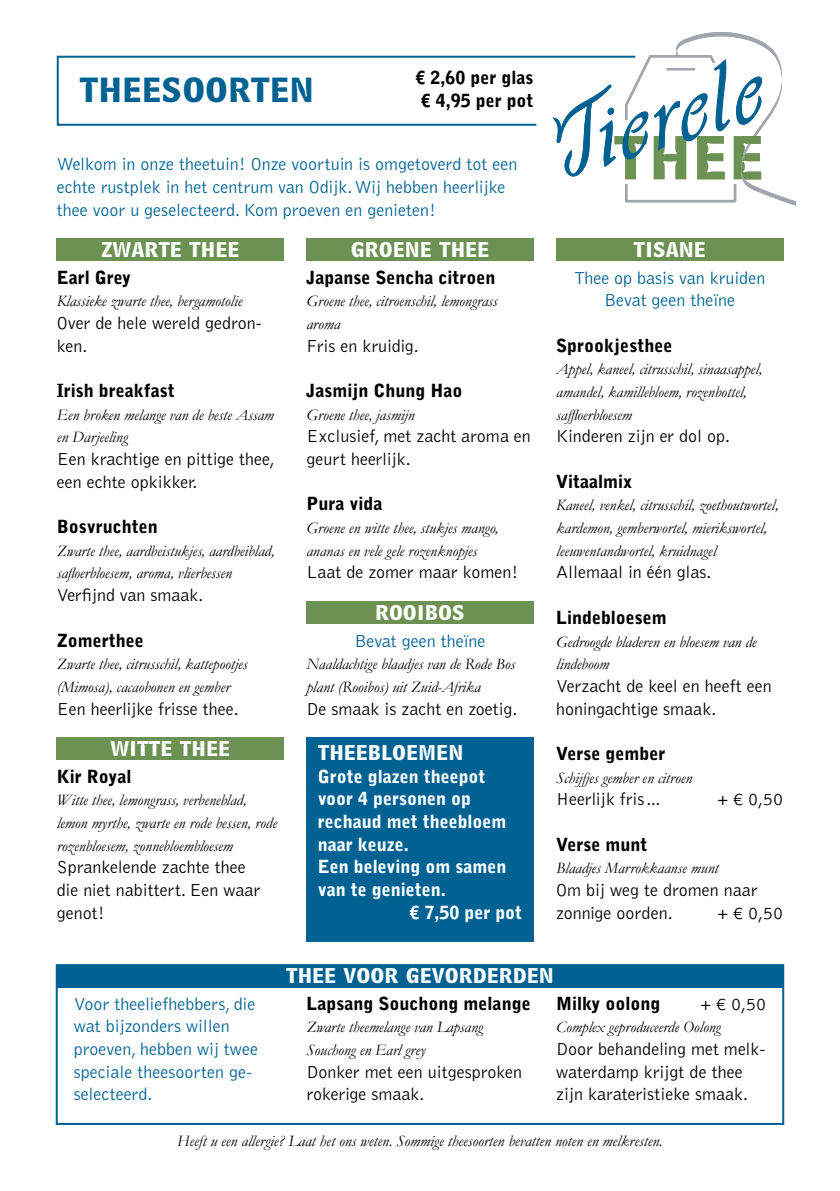
<style>
.page{position:relative;width:840px;height:1191px;background:#fff}
.page>*{position:absolute;margin:0;border:0;box-sizing:border-box;transform-origin:0 0}
.t1{font:36px "Bell Centennial Std Bd Listing";color:#006293}
.t2{font:22px "Bell Centennial Std Bd Listing";color:#fff}
.t3{font:300 18px/22.6px "Bell Gothic Std";color:#000}
.t4{font:300 18px/22.6px "Bell Gothic Std";color:#006293}
.t5{font:900 18px/22.6px "Bell Gothic Std";color:#000}
.t6{font:900 18px "Bell Gothic Std";color:#fff}
.t7{font:italic 16px/22.6px "Garamond";color:#000}
</style>
<div class="page">
<svg style="left:556px;top:32px;width:240px;height:174px"></svg>
<svg style="left:56px;top:55px;width:581px;height:72px"></svg>
<div style="left:57px;top:238px;width:226px;height:23px;background:#6c9253"></div>
<div style="left:306px;top:601px;width:227px;height:23px;background:#6c9253"></div>
<div style="left:306px;top:238px;width:227px;height:23px;background:#6c9253"></div>
<div style="left:556px;top:238px;width:226px;height:23px;background:#6c9253"></div>
<div style="left:57px;top:737px;width:226px;height:23px;background:#6c9253"></div>
<div style="left:57px;top:965px;width:725px;height:22px;background:#006293"></div>
<div style="left:56px;top:964px;width:727px;height:161px;border:2px solid #006293"></div>
<div style="left:306px;top:737px;width:227px;height:205px;background:#006293"></div>
<h1 class="t1" style="left:79px;top:62px;width:236px">THEESOORTEN</h1>
<p class="t5" style="left:415px;top:67px;width:119px">€ 2,60 per glas € 4,95 per pot</p>
<p class="t4" style="left:57px;top:153px;width:462px">Welkom in onze theetuin! Onze voortuin is omgetoverd tot een echte rustplek in het centrum van Odijk. Wij hebben heerlijke thee voor u geselecteerd. Kom proeven en genieten!</p>
<h2 class="t2" style="left:101px;top:232px;width:140px">ZWARTE THEE</h2>
<p class="t5" style="left:57px;top:266px;width:76px">Earl Grey</p>
<p class="t7" style="left:57px;top:290px;width:187px">Klassieke zwarte thee, bergamotolie</p>
<p class="t3" style="left:57px;top:312px;width:206px">Over de hele wereld gedron&shy;ken.</p>
<p class="t5" style="left:57px;top:379px;width:119px">Irish breakfast</p>
<p class="t7" style="left:57px;top:403px;width:218px">Een broken melange van de beste Assam en Darjeeling</p>
<p class="t3" style="left:57px;top:448px;width:219px">Een krachtige en pittige thee, een echte opkikker.</p>
<p class="t5" style="left:57px;top:515px;width:103px">Bosvruchten</p>
<p class="t7" style="left:57px;top:539px;width:219px">Zwarte thee, aardbeistukjes, aardbeiblad, safloerbloesem, aroma, vlierbessen</p>
<p class="t3" style="left:57px;top:584px;width:148px">Verfijnd van smaak.</p>
<p class="t5" style="left:57px;top:629px;width:89px">Zomerthee</p>
<p class="t7" style="left:57px;top:652px;width:192px">Zwarte thee, citrusschil, kattepootjes (Mimosa), cacaobonen en gember</p>
<p class="t3" style="left:57px;top:698px;width:184px">Een heerlijke frisse thee.</p>
<h2 class="t2" style="left:110px;top:731px;width:121px">WITTE THEE</h2>
<p class="t5" style="left:57px;top:765px;width:76px">Kir Royal</p>
<p class="t7" style="left:57px;top:788px;width:222px">Witte thee, lemongrass, verbeneblad, lemon myrthe, zwarte en rode bessen, rode rozenbloesem, zonnebloembloesem</p>
<p class="t3" style="left:57px;top:856px;width:205px">Sprankelende zachte thee die niet nabittert. Een waar genot!</p>
<h2 class="t2" style="left:350px;top:232px;width:140px">GROENE THEE</h2>
<h2 class="t2" style="left:633px;top:232px;width:74px">TISANE</h2>
<p class="t5" style="left:306px;top:266px;width:190px">Japanse Sencha citroen</p>
<p class="t7" style="left:306px;top:290px;width:192px">Groene thee, citroenschil, lemongrass aroma</p>
<p class="t3" style="left:306px;top:335px;width:114px">Fris en kruidig.</p>
<p class="t5" style="left:306px;top:379px;width:157px">Jasmijn Chung Hao</p>
<p class="t7" style="left:306px;top:403px;width:110px">Groene thee, jasmijn</p>
<p class="t3" style="left:306px;top:425px;width:226px">Exclusief, met zacht aroma en geurt heerlijk.</p>
<p class="t5" style="left:306px;top:493px;width:77px">Pura vida</p>
<p class="t7" style="left:306px;top:516px;width:193px">Groene en witte thee, stukjes mango, ananas en vele gele rozenknopjes</p>
<p class="t3" style="left:306px;top:561px;width:213px">Laat de zomer maar komen!</p>
<h2 class="t2" style="left:375px;top:595px;width:91px">ROOIBOS</h2>
<p class="t4" style="left:354px;top:629px;width:132px">Bevat geen theïne</p>
<p class="t7" style="left:306px;top:652px;width:210px">Naaldachtige blaadjes van de Rode Bos plant (Rooibos) uit Zuid-Afrika</p>
<p class="t3" style="left:306px;top:698px;width:212px">De smaak is zacht en zoetig.</p>
<h2 class="t2" style="left:317px;top:735px;width:147px">THEEBLOEMEN</h2>
<p class="t6" style="left:317px;top:765px;width:169px">Grote glazen theepot</p>
<p class="t6" style="left:317px;top:788px;width:155px">voor 4 personen op</p>
<p class="t6" style="left:317px;top:811px;width:190px">rechaud met theebloem</p>
<p class="t6" style="left:317px;top:833px;width:92px">naar keuze.</p>
<p class="t6" style="left:317px;top:856px;width:190px">Een beleving om samen</p>
<p class="t6" style="left:317px;top:879px;width:129px">van te genieten.</p>
<p class="t6" style="left:409px;top:901px;width:114px">€ 7,50 per pot</p>
<p class="t4" style="left:573px;top:267px;width:193px;text-align:center">Thee op basis van kruiden<br>Bevat geen theïne</p>
<p class="t5" style="left:556px;top:334px;width:118px">Sprookjesthee</p>
<p class="t7" style="left:556px;top:358px;width:207px">Appel, kaneel, citrusschil, sinaasappel, amandel, kamillebloem, rozenbottel, saffloerbloesem</p>
<p class="t3" style="left:556px;top:425px;width:175px">Kinderen zijn er dol op.</p>
<p class="t5" style="left:556px;top:470px;width:78px">Vitaalmix</p>
<p class="t7" style="left:556px;top:494px;width:224px">Kaneel, venkel, citrusschil, zoethoutwortel, kardemon, gemberwortel, mierikswortel, leeuwentandwortel, kruidnagel</p>
<p class="t3" style="left:556px;top:561px;width:157px">Allemaal in één glas.</p>
<p class="t5" style="left:556px;top:606px;width:112px">Lindebloesem</p>
<p class="t7" style="left:556px;top:630px;width:202px">Gedroogde bladeren en bloesem van de lindeboom</p>
<p class="t3" style="left:556px;top:675px;width:217px">Verzacht de keel en heeft een honingachtige smaak.</p>
<p class="t5" style="left:556px;top:742px;width:111px">Verse gember</p>
<p class="t7" style="left:556px;top:766px;width:137px">Schijfjes gember en citroen</p>
<p class="t3" style="left:556px;top:788px;width:108px">Heerlijk fris…</p>
<p class="t3" style="left:717px;top:788px;width:67px">+ € 0,50</p>
<p class="t5" style="left:556px;top:833px;width:93px">Verse munt</p>
<p class="t7" style="left:556px;top:857px;width:164px">Blaadjes Marrokkaanse munt</p>
<p class="t3" style="left:556px;top:879px;width:203px">Om bij weg te dromen naar zonnige oorden.</p>
<p class="t3" style="left:717px;top:902px;width:67px">+ € 0,50</p>
<h2 class="t2" style="left:286px;top:958px;width:269px">THEE VOOR GEVORDERDEN</h2>
<p class="t4" style="left:74px;top:992px;width:186px">Voor theeliefhebbers, die wat bijzonders willen proeven, hebben wij twee speciale theesoorten ge&shy;selecteerd.</p>
<p class="t5" style="left:306px;top:992px;width:225px">Lapsang Souchong melange</p>
<p class="t7" style="left:306px;top:1015px;width:178px">Zwarte theemelange van Lapsang<br>Souchong en Earl grey</p>
<p class="t3" style="left:306px;top:1060px;width:217px">Donker met een uitgesproken rokerige smaak.</p>
<p class="t5" style="left:556px;top:992px;width:106px">Milky oolong</p>
<p class="t3" style="left:700px;top:992px;width:67px">+ € 0,50</p>
<p class="t7" style="left:556px;top:1015px;width:166px">Complex geproduceerde Oolong</p>
<p class="t3" style="left:556px;top:1038px;width:211px">Door behandeling met melk&shy;waterdamp krijgt de thee zijn karateristieke smaak.</p>
<p class="t7" style="left:177px;top:1129px;width:487px">Heeft u een allergie? Laat het ons weten. Sommige theesoorten bevatten noten en melkresten.</p>
</div>
